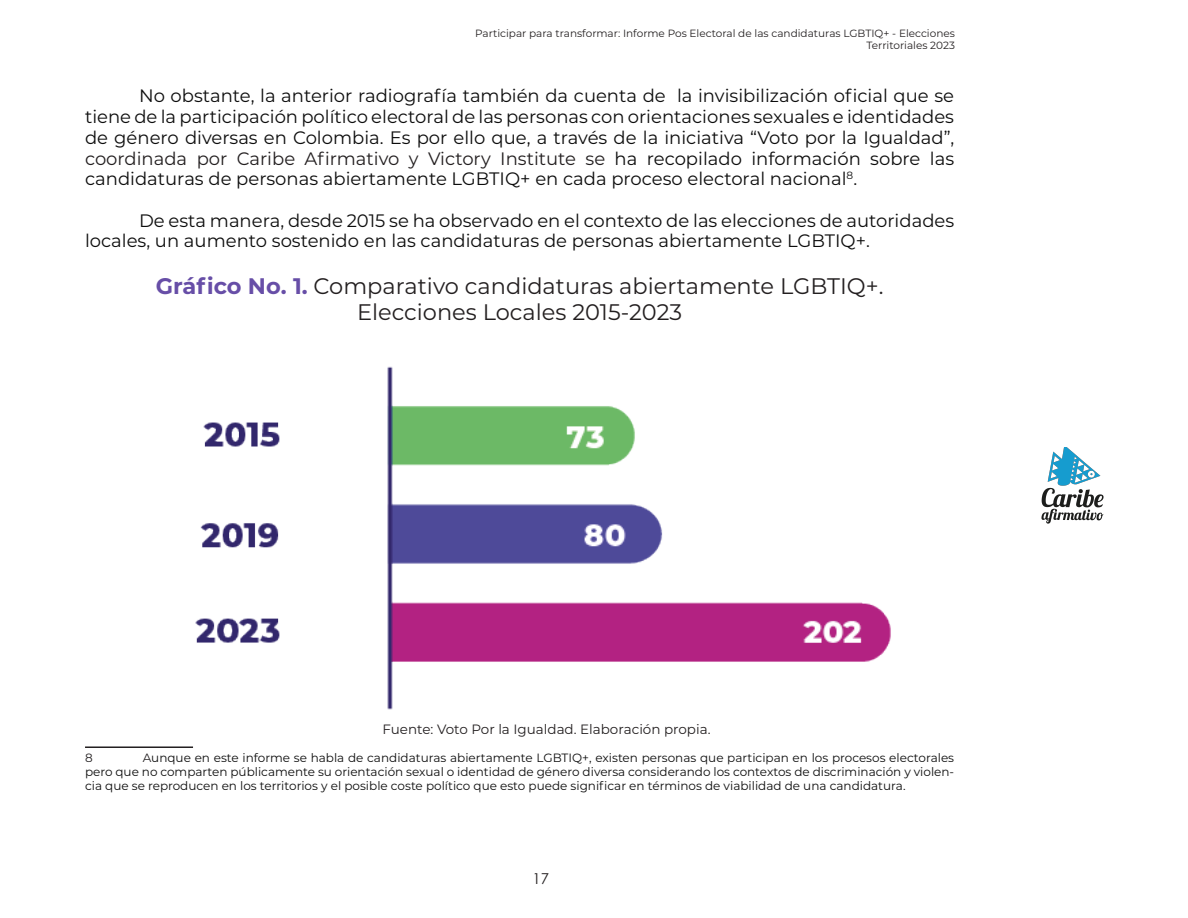
<style>
.page{position:relative;width:1188px;height:918px;background:#fff}
.page>*{position:absolute;margin:0;border:0;box-sizing:border-box;transform-origin:0 0}
.t1{font:22.5px "Montserrat";color:#231f20}
.t2{font:18px/20.7px "Montserrat";color:#0d0d0d;text-align:justify}
.t3{font:15px "Century Gothic";color:#231f20}
.t4{font:13.5px "Montserrat";color:#231f20}
.CITAS{font:12px/14.4px "Montserrat";color:#0d0d0d;text-align:justify}
.CITAS-2{font:12px "Montserrat";color:#231f20}
.t5{font:10.5px/12.1px "Montserrat";color:#231f20;text-align:right}
.s1{color:#231f20}
.s2{font-weight:700;color:#674ea7}
</style>
<div class="page">
<img style="left:1041px;top:448px;width:63px;height:76px">
<img style="left:195px;top:366px;width:696px;height:344px">
<hr style="left:85px;top:746px;width:108px;height:2px;background:#231f20">
<p class="t5" style="left:475px;top:27px;width:481px">Participar para transformar: Informe Pos Electoral de las candidaturas LGBTIQ+ - Elecciones<br>Territoriales 2023</p>
<p class="t2" style="left:85px;top:85px;width:871px;text-indent:54px">No obstante, la anterior radiografía también da cuenta de la invisibilización oficial que se tiene de la participación político electoral de las personas con orientaciones sexuales e identidades de género diversas en Colombia. Es por ello que, a través de la iniciativa “Voto por la Igualdad”, <span class="s1">coordinada por Caribe Afirmativo y Victory Institute se</span> ha recopilado información sobre las candidaturas de personas abiertamente LGBTIQ+ en cada proceso electoral nacional<sup>8</sup>.</p>
<p class="t2" style="left:85px;top:209px;width:871px;text-indent:54px">De esta manera, desde 2015 se ha observado en el contexto de las elecciones de autoridades locales, un aumento sostenido en las candidaturas de personas abiertamente LGBTIQ+.</p>
<p class="t1" style="left:156px;top:270px;width:729px"><span class="s2">Gráfico No. 1.</span> Comparativo candidaturas abiertamente LGBTIQ+.</p>
<p class="t1" style="left:357px;top:296px;width:327px">Elecciones Locales 2015-2023</p>
<p class="t4" style="left:383px;top:720px;width:329px">Fuente: Voto Por la Igualdad. Elaboración propia.</p>
<p class="CITAS" style="left:85px;top:750px;width:871px;text-indent:58px"><span class="s1">A</span>unque en este informe se habla de candidaturas abiertamente LGBTIQ+, existen personas que participan en los procesos electorales pero que no comparten públicamente su orientación sexual o identidad de género diversa considerando los contextos de discriminación y violen&shy;cia que se reproducen en los territorios y el posible coste político que esto puede significar en términos de viabilidad de una candidatura.</p>
<p class="CITAS-2" style="left:85px;top:749px;width:9px">8</p>
<p class="t3" style="left:533px;top:869px;width:18px">17</p>
</div>
